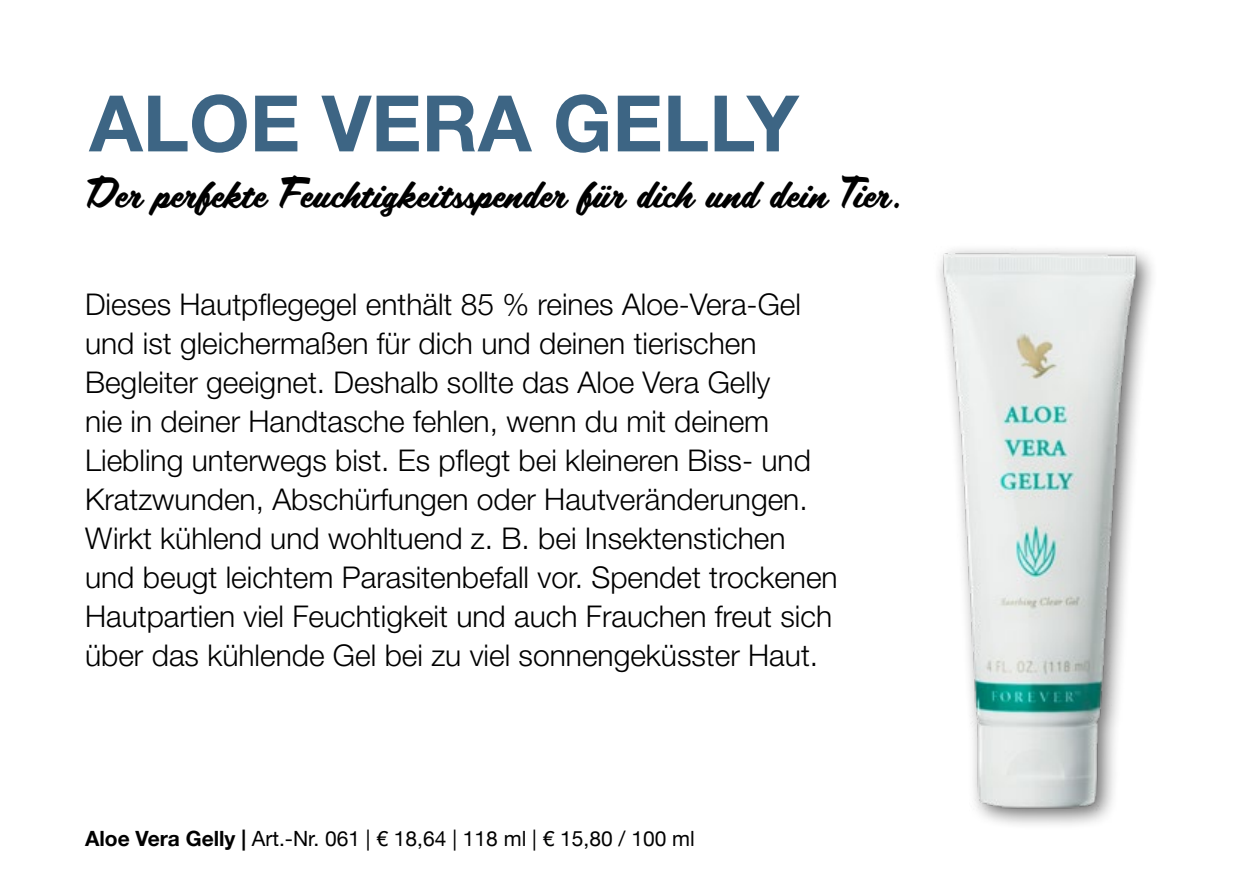
<style>
.page{position:relative;width:1259px;height:893px;background:#fff}
.page>*{position:absolute;margin:0;border:0;box-sizing:border-box;transform-origin:0 0}
.t1{font:700 78px "Helvetica Neue LT Std";color:#3d6584}
.t2{font:39px "Scriptorama Tradeshow JF";color:#000}
.t3{font:300 30px/39px "Helvetica Neue LT Std";color:#000}
.t4{font:21px "Helvetica Neue";color:#000}
.s1{font-weight:700}
</style>
<div class="page">
<img style="left:939px;top:248px;width:213px;height:577px">
<h1 class="t1" style="left:89px;top:75px;width:711px">ALOE VERA GELLY</h1>
<h2 class="t2" style="left:85px;top:166px;width:819px">Der perfekte Feuchtigkeitsspender für dich und dein Tier.</h2>
<p class="t3" style="left:85px;top:284px;width:754px">Dieses Hautpflegegel enthält 85 % reines Aloe-Vera-Gel und ist gleichermaßen für dich und deinen tierischen Begleiter geeignet. Deshalb sollte das Aloe Vera Gelly<br>nie in deiner Handtasche fehlen, wenn du mit deinem Liebling unterwegs bist. Es pflegt bei kleineren Biss- und Kratzwunden, Abschürfungen oder Hautveränderungen.<br>Wirkt kühlend und wohltuend z. B. bei Insektenstichen und beugt leichtem Parasitenbefall vor. Spendet trockenen Hautpartien viel Feuchtigkeit und auch Frauchen freut sich über das kühlende Gel bei zu viel sonnengeküsster Haut.</p>
<p class="t4" style="left:85px;top:823px;width:611px"><span class="s1">Aloe Vera Gelly |</span> Art.-Nr. 061 | € 18,64 | 118 ml | € 15,80 / 100 ml</p>
</div>
